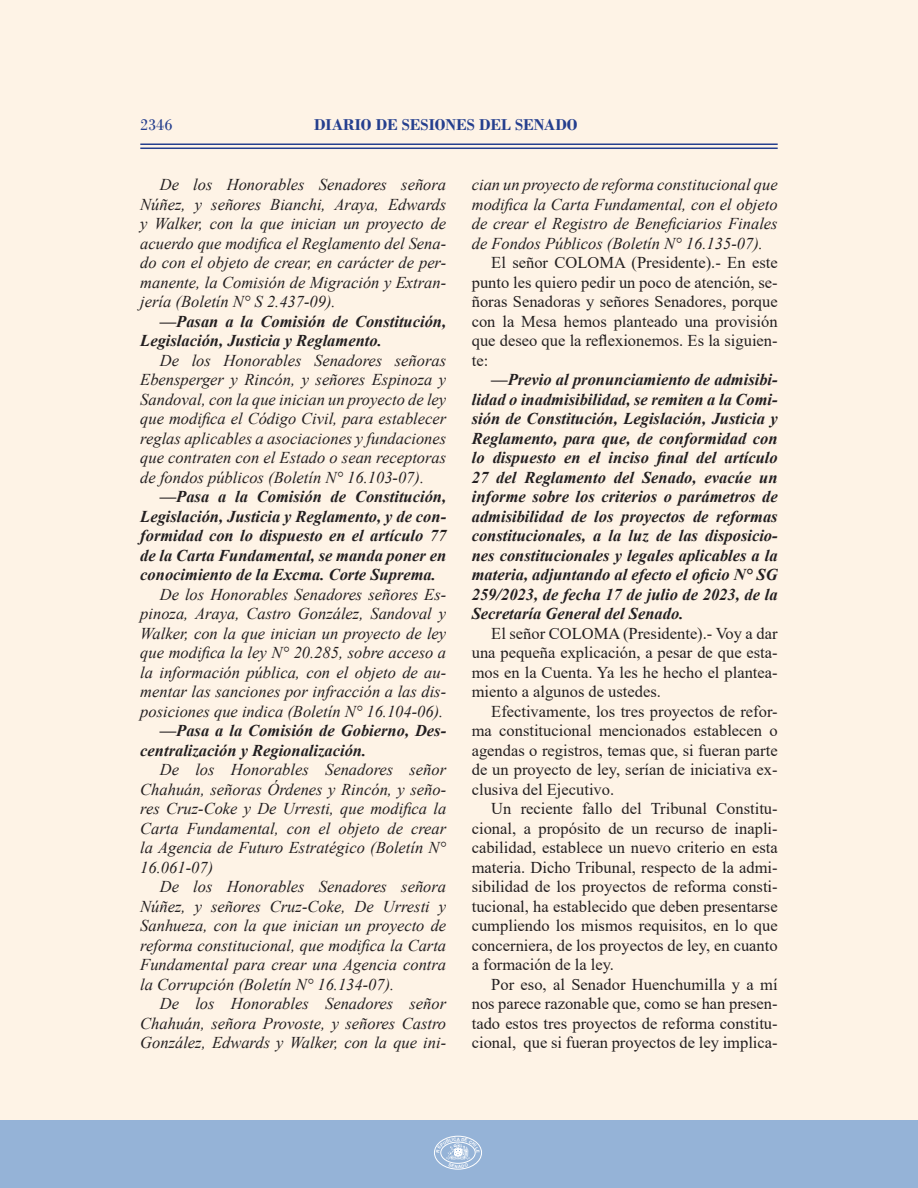
<style>
.page{position:relative;width:918px;height:1188px;background:#fff}
.page>*{position:absolute;margin:0;border:0;box-sizing:border-box;transform-origin:0 0}
.Párrafo_Texto_Sesión{font:italic 16.5px/19.5px "Times New Roman";color:#231f20;text-align:justify}
.Párrafo_Texto_Sesión-2{font:16.5px/19.5px "Times New Roman";color:#231f20;text-align:justify}
.Párrafo_Texto_Sesión-3{font:italic 700 16.5px/19.5px "Times New Roman";color:#231f20}
.t1{font:700 16.5px "Bodoni";color:#253f8e}
.t2{font:16.5px "Bodoni";color:#253f8e}
.t3{font:700 4.5px "Arial";color:#fff}
</style>
<div class="page">
<hr style="left:140px;top:148px;width:638px;height:1px;background:#253f8e">
<hr style="left:140px;top:144px;width:638px;height:1px;background:#253f8e">
<div style="left:0;top:1120px;width:918px;height:68px;background:#95b3d7"></div>
<div style="left:434px;top:1136px;width:48px;height:33px;border:1px solid #fff;border-radius:50%"></div>
<svg style="left:436px;top:1137px;width:44px;height:31px"></svg>
<p class="t2" style="left:140px;top:115px;width:34px">2346</p>
<p class="t1" style="left:314px;top:114px;width:265px">DIARIO DE SESIONES DEL SENADO</p>
<p class="Párrafo_Texto_Sesión" style="left:140px;top:174px;width:307px;text-indent:20px">De los Honorables Senadores señora Núñez, y señores Bianchi, Araya, Edwards y Walker, con la que inician un proyecto de acuerdo que modifica el Reglamento del Sena&shy;do con el objeto de crear, en carácter de per&shy;manente, la Comisión de Migración y Extran&shy;jería (Boletín N° S 2.437-09).</p>
<p class="Párrafo_Texto_Sesión-3" style="left:140px;top:311px;width:307px;text-indent:20px">—Pasan a la Comisión de Constitución,<br>Legislación, Justicia y Reglamento.</p>
<p class="Párrafo_Texto_Sesión" style="left:140px;top:350px;width:307px;text-indent:20px">De los Honorables Senadores señoras Ebensperger y Rincón, y señores Espinoza y Sandoval, con la que inician un proyecto de ley que modifica el Código Civil, para establecer reglas aplicables a asociaciones y fundaciones que contraten con el Estado o sean receptoras de fondos públicos (Boletín N° 16.103-07).</p>
<p class="Párrafo_Texto_Sesión-3" style="left:140px;top:486px;width:307px;text-align:justify;text-indent:20px">—Pasa a la Comisión de Constitución, Legislación, Justicia y Reglamento, y de con&shy;formidad con lo dispuesto en el artículo 77 de la Carta Fundamental, se manda poner en conocimiento de la Excma. Corte Suprema.</p>
<p class="Párrafo_Texto_Sesión" style="left:140px;top:584px;width:307px;text-indent:20px">De los Honorables Senadores señores Es&shy;pinoza, Araya, Castro González, Sandoval y Walker, con la que inician un proyecto de ley que modifica la ley N° 20.285, sobre acceso a la información pública, con el objeto de au&shy;mentar las sanciones por infracción a las dis&shy;posiciones que indica (Boletín N° 16.104-06).</p>
<p class="Párrafo_Texto_Sesión-3" style="left:140px;top:720px;width:307px;text-indent:20px">—Pasa a la Comisión de Gobierno, Des&shy;centralización y Regionalización.</p>
<p class="Párrafo_Texto_Sesión" style="left:140px;top:759px;width:307px;text-indent:20px">De los Honorables Senadores señor Chahuán, señoras Órdenes y Rincón, y seño&shy;res Cruz-Coke y De Urresti, que modifica la Carta Fundamental, con el objeto de crear la Agencia de Futuro Estratégico (Boletín N° 16.061-07)</p>
<p class="Párrafo_Texto_Sesión" style="left:140px;top:876px;width:307px;text-indent:20px">De los Honorables Senadores señora Núñez, y señores Cruz-Coke, De Urresti y Sanhueza, con la que inician un proyecto de reforma constitucional, que modifica la Carta Fundamental para crear una Agencia contra la Corrupción (Boletín N° 16.134-07).</p>
<p class="Párrafo_Texto_Sesión" style="left:140px;top:993px;width:307px;text-indent:20px">De los Honorables Senadores señor Chahuán, señora Provoste, y señores Castro González, Edwards y Walker, con la que ini-</p>
<p class="Párrafo_Texto_Sesión" style="left:472px;top:174px;width:307px">cian un proyecto de reforma constitucional que modifica la Carta Fundamental, con el objeto de crear el Registro de Beneficiarios Finales de Fondos Públicos (Boletín N° 16.135-07).</p>
<p class="Párrafo_Texto_Sesión-2" style="left:472px;top:252px;width:307px;text-indent:20px">El señor COLOMA (Presidente).- En este punto les quiero pedir un poco de atención, se&shy;ñoras Senadoras y señores Senadores, porque con la Mesa hemos planteado una provisión que deseo que la reflexionemos. Es la siguien&shy;te:</p>
<p class="Párrafo_Texto_Sesión-3" style="left:472px;top:369px;width:307px;text-align:justify;text-indent:20px">—Previo al pronunciamiento de admisibi&shy;lidad o inadmisibilidad, se remiten a la Comi&shy;sión de Constitución, Legislación, Justicia y Reglamento, para que, de conformidad con lo dispuesto en el inciso final del artículo 27 del Reglamento del Senado, evacúe un informe sobre los criterios o parámetros de admisibilidad de los proyectos de reformas constitucionales, a la luz de las disposicio&shy;nes constitucionales y legales aplicables a la materia, adjuntando al efecto el oficio N° SG 259/2023, de fecha 17 de julio de 2023, de la Secretaría General del Senado.</p>
<p class="Párrafo_Texto_Sesión-2" style="left:472px;top:623px;width:307px;text-indent:20px">El señor COLOMA (Presidente).- Voy a dar una pequeña explicación, a pesar de que esta&shy;mos en la Cuenta. Ya les he hecho el plantea&shy;miento a algunos de ustedes.</p>
<p class="Párrafo_Texto_Sesión-2" style="left:472px;top:701px;width:307px;text-indent:20px">Efectivamente, los tres proyectos de refor&shy;ma constitucional mencionados establecen o agendas o registros, temas que, si fueran parte de un proyecto de ley, serían de iniciativa ex&shy;clusiva del Ejecutivo.</p>
<p class="Párrafo_Texto_Sesión-2" style="left:472px;top:798px;width:307px;text-indent:20px">Un reciente fallo del Tribunal Constitu&shy;cional, a propósito de un recurso de inapli&shy;cabilidad, establece un nuevo criterio en esta materia. Dicho Tribunal, respecto de la admi&shy;sibilidad de los proyectos de reforma consti&shy;tucional, ha establecido que deben presentarse cumpliendo los mismos requisitos, en lo que concerniera, de los proyectos de ley, en cuanto a formación de la ley.</p>
<p class="Párrafo_Texto_Sesión-2" style="left:472px;top:974px;width:307px;text-indent:20px">Por eso, al Senador Huenchumilla y a mí nos parece razonable que, como se han presen&shy;tado estos tres proyectos de reforma constitu&shy;cional, que si fueran proyectos de ley implica-</p>
<p class="t3" style="left:457px;top:1136px;width:5px">A</p>
</div>
